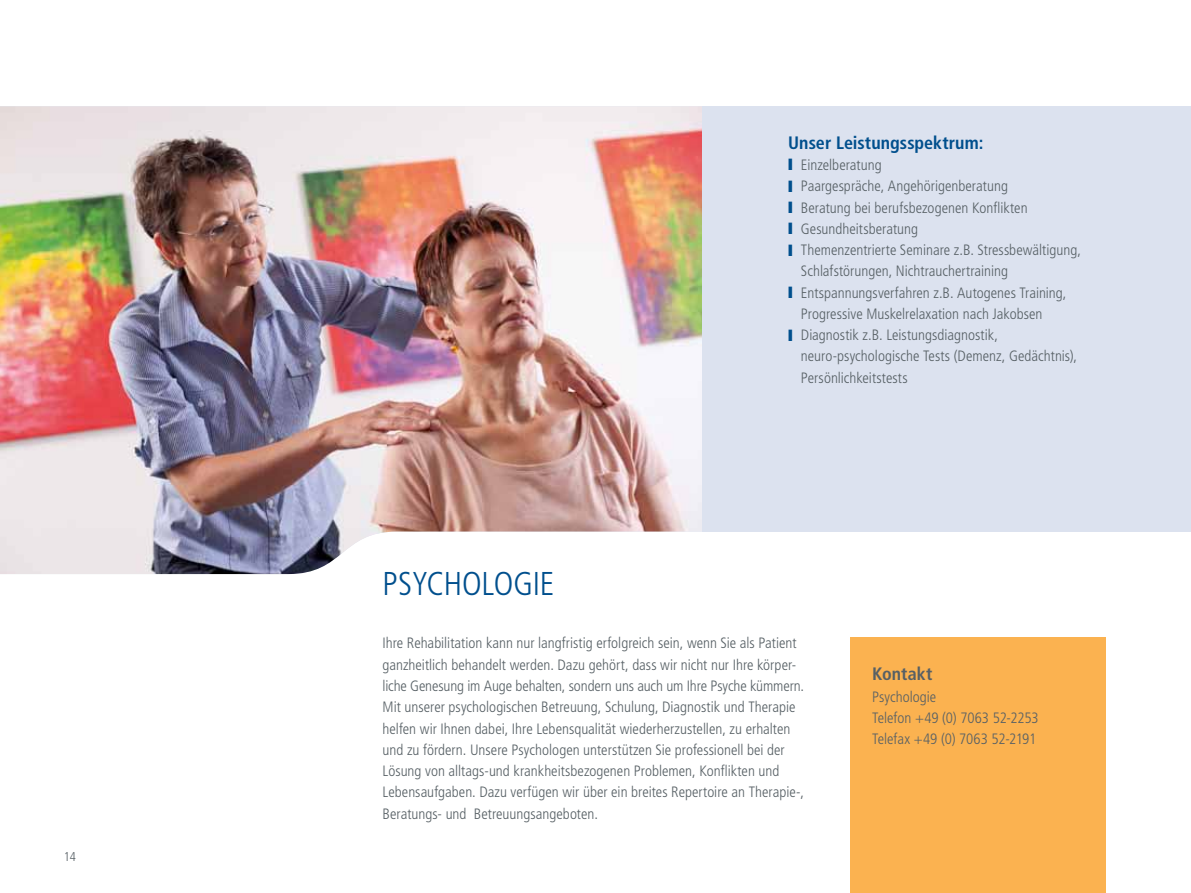
<style>
.page{position:relative;width:1191px;height:893px;background:#fff}
.page>*{position:absolute;margin:0;border:0;box-sizing:border-box;transform-origin:0 0}
.t1{font:300 condensed 33px "Frutiger LT Std";letter-spacing:-.01em;color:#004f8d}
.t2{font:700 condensed 18px "Frutiger LT Std";color:#004f8d}
.t3{font:700 condensed 18px "Frutiger LT Std";color:#576065}
.t4{font:300 condensed 15px/21.3px "Frutiger LT Std";color:#576065}
.t5{font:300 condensed 12.75px "Frutiger LT Std";color:#576065}
.s1{color:#004f8d}
</style>
<div class="page">
<img style="left:0;top:106px;width:711px;height:468px">
<div style="left:702px;top:106px;width:488px;height:425px;background:#dce2ef"></div>
<div style="left:850px;top:638px;width:256px;height:255px;background:#fbb250"></div>
<p class="t5" style="left:64px;top:849px;width:14px">14</p>
<h1 class="t1" style="left:382px;top:565px;width:169px">PSYCHOLOGIE</h1>
<p class="t2" style="left:788px;top:132px;width:197px">Unser Leistungsspektrum:</p>
<p class="t4" style="left:788px;top:154px;width:95px"><span class="s1">❙</span> Einzelberatung</p>
<p class="t4" style="left:788px;top:176px;width:221px"><span class="s1">❙</span> Paargespräche, Angehörigenberatung</p>
<p class="t4" style="left:788px;top:197px;width:241px"><span class="s1">❙</span> Beratung bei berufsbezogenen Konflikten</p>
<p class="t4" style="left:788px;top:218px;width:131px"><span class="s1">❙</span> Gesundheitsberatung</p>
<p class="t4" style="left:788px;top:239px;width:294px"><span class="s1">❙</span> Themenzentrierte Seminare z.B. Stressbewältigung,</p>
<p class="t4" style="left:801px;top:261px;width:209px">Schlafstörungen, N ichtrauchertraining</p>
<p class="t4" style="left:788px;top:282px;width:280px"><span class="s1">❙</span> Entspannungsverfahren z.B. Autogenes Training,</p>
<p class="t4" style="left:788px;top:303px;width:256px">Progressive Muskelrelaxation nach Jakobsen</p>
<p class="t4" style="left:788px;top:325px;width:211px"><span class="s1">❙</span> Diagnostik z.B. Leistungsdiagnostik,</p>
<p class="t4" style="left:801px;top:346px;width:278px">neuro-psychologische Tests (Demenz, Gedächtnis),</p>
<p class="t4" style="left:801px;top:367px;width:108px">Persönlichkeitstests</p>
<p class="t4" style="left:382px;top:633px;width:423px">Ihre Rehabilitation kann nur langfristig erfolgreich sein, wenn Sie als Patient ganzheitlich behandelt werden. Dazu gehört, dass wir nicht nur Ihre körper&shy;liche Genesung im Auge behalten, sondern uns auch um Ihre Psyche kümmern.<br>Mit unserer psychologischen Betreuung, Schulung, Diagnostik und Therapie helfen wir Ihnen dabei, Ihre Lebensqualität wiederherzustellen, zu erhalten und zu fördern. U nsere Psychologen unterstützen Sie professionell bei der Lösung von alltags-und krankheitsbezogenen Problemen, Konflikten und Lebensaufgaben. Dazu verfügen wir über ein breites Repertoire an Therapie-, Beratungs- und Betreuungsangeboten.</p>
<p class="t3" style="left:872px;top:663px;width:62px">Kontakt</p>
<p class="t4" style="left:872px;top:686px;width:168px">Psychologie<br>Telefon +49 (0) 7063 52-2253<br>Telefax +49 (0) 7063 52-2191</p>
</div>
